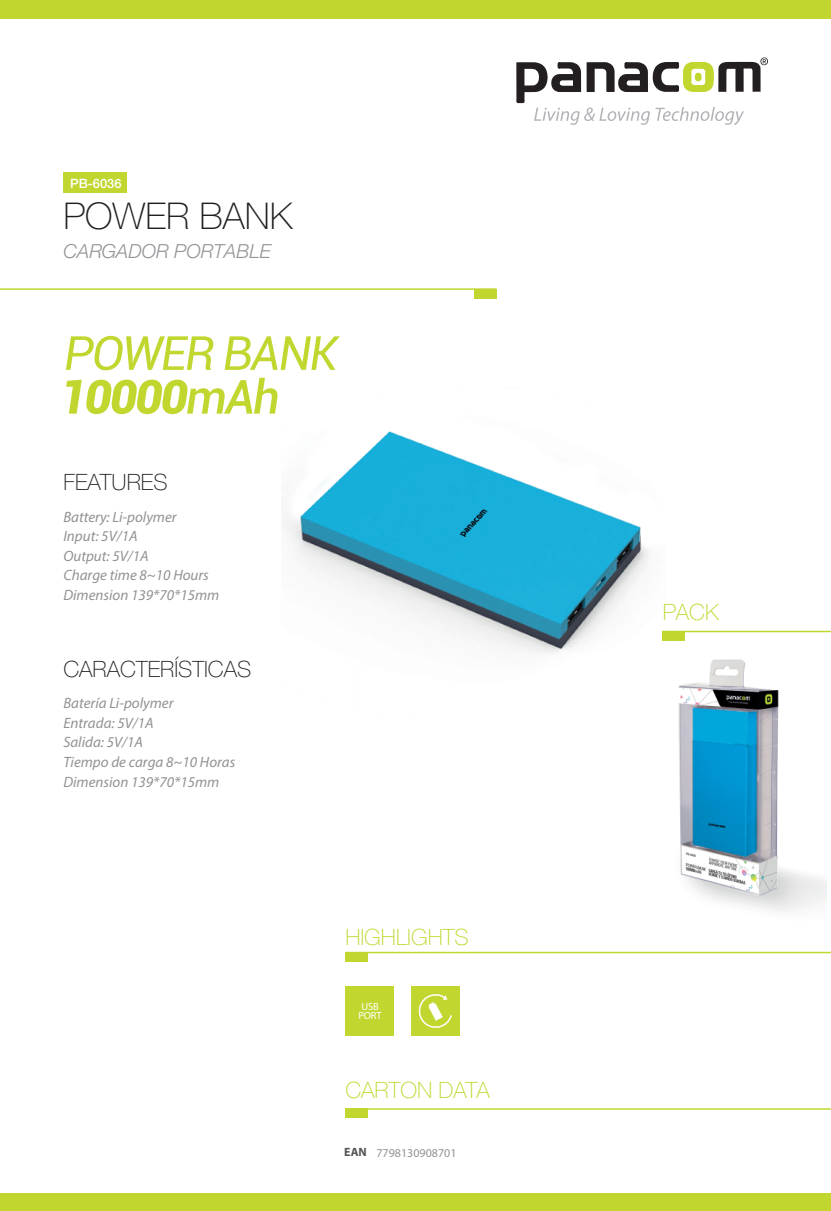
<style>
.page{position:relative;width:831px;height:1211px;background:#fff}
.page>*{position:absolute;margin:0;border:0;box-sizing:border-box;transform-origin:0 0}
.t1{font:100 36.9px "Helvetica Neue LT Std";color:#231f20}
.t2{font:100 22.5px "Helvetica Neue LT Std";color:#c1d72f}
.t3{font:100 22.5px "Helvetica Neue LT Std";color:#231f20}
.t4{font:italic 300 19.35px "Helvetica Neue LT Std";color:#939598}
.t5{font:italic 15px/19.5px "Myriad Pro";color:#919292}
.t6{font:500 12.9px "Helvetica Neue LT Std";color:#fff}
.t7{font:12px "Myriad Pro";color:#919292}
.t8{font:600 10.5px/9px "Myriad Pro";letter-spacing:-.025em;color:#fff}
.s1{font-weight:700;color:#535557}
</style>
<div class="page">
<img style="left:283px;top:431px;width:382px;height:223px">
<svg style="left:66px;top:336px;width:148px;height:34px"></svg>
<svg style="left:225px;top:336px;width:115px;height:34px"></svg>
<svg style="left:66px;top:378px;width:212px;height:36px"></svg>
<div style="left:0;top:0;width:831px;height:19px;background:#c1d72f"></div>
<div style="left:0;top:1193px;width:831px;height:17px;background:#c1d72f"></div>
<svg style="left:516px;top:57px;width:252px;height:68px"></svg>
<hr style="left:0;top:288px;width:496px;height:2px;background:#c1d72f">
<div style="left:474px;top:289px;width:22px;height:9px;background:#c1d72f"></div>
<div style="left:345px;top:952px;width:23px;height:9px;background:#c1d72f"></div>
<div style="left:345px;top:1109px;width:23px;height:9px;background:#c1d72f"></div>
<hr style="left:345px;top:951px;width:486px;height:2px;background:#c1d72f">
<hr style="left:345px;top:1108px;width:486px;height:1px;background:#c1d72f">
<div style="left:345px;top:986px;width:49px;height:49px;background:#c1d72f"></div>
<div style="left:411px;top:986px;width:49px;height:49px;background:#c1d72f"></div>
<div style="left:63px;top:173px;width:63px;height:20px;background:#c1d72f"></div>
<svg style="left:418px;top:994px;width:34px;height:34px"></svg>
<div style="left:662px;top:631px;width:23px;height:9px;background:#c1d72f"></div>
<hr style="left:662px;top:631px;width:169px;height:1px;background:#c1d72f">
<img style="left:642px;top:649px;width:184px;height:263px">
<p class="t6" style="left:70px;top:176px;width:53px">PB-6036</p>
<h1 class="t1" style="left:63px;top:195px;width:230px">POWER BANK</h1>
<p class="t4" style="left:63px;top:240px;width:209px">CARGADOR PORTABLE</p>
<h2 class="t3" style="left:63px;top:469px;width:106px">FEATURES</h2>
<p class="t5" style="left:63px;top:506px;width:157px">Battery: Li-polymer<br>Input: 5V/1A<br>Output: 5V/1A<br>Charge time 8~10 Hours<br>Dimension 139*70*15mm</p>
<h2 class="t3" style="left:63px;top:656px;width:189px">CARACTERÍSTICAS</h2>
<p class="t5" style="left:63px;top:693px;width:173px">Batería Li-polymer<br>Entrada: 5V/1A<br>Salida: 5V/1A<br>Tiempo de carga 8~10 Horas<br>Dimension 139*70*15mm</p>
<h2 class="t2" style="left:345px;top:924px;width:125px">HIGHLIGHTS</h2>
<p class="t8" style="left:359px;top:1001px;width:24px">USB<br>PORT</p>
<h2 class="t2" style="left:345px;top:1076px;width:146px">CARTON DATA</h2>
<p class="t7" style="left:344px;top:1145px;width:114px"><span class="s1">EAN</span> 7798130908701</p>
<h2 class="t2" style="left:663px;top:599px;width:58px">PACK</h2>
</div>
